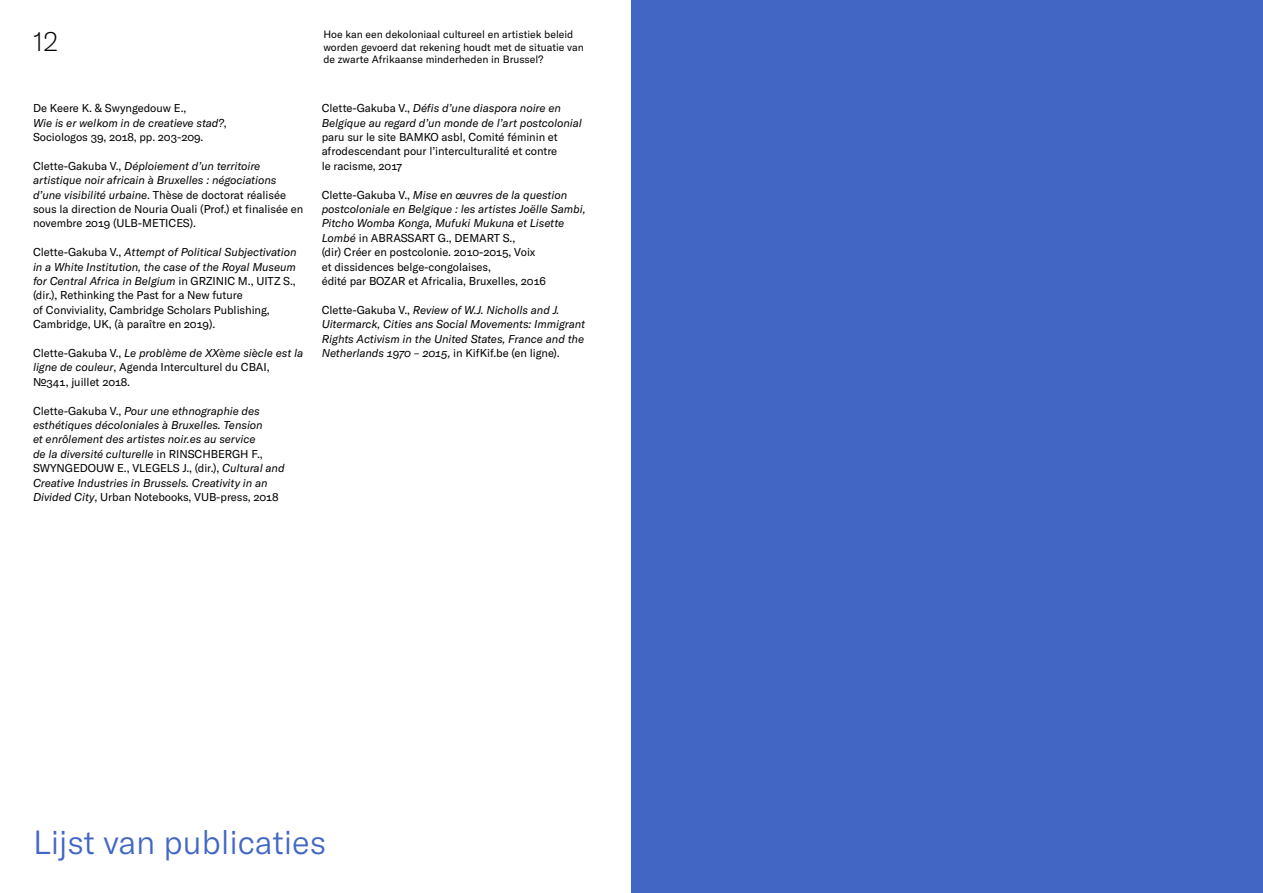
<style>
.page{position:relative;width:1263px;height:893px;background:#fff}
.page>*{position:absolute;margin:0;border:0;box-sizing:border-box;transform-origin:0 0}
.t1{font:300 33px "GT America";letter-spacing:-.005em;color:#4166c4}
.t2{font:100 27px "GT America";color:#000}
.t3{font:11.25px/14.4px "GT America";letter-spacing:-.005em;color:#000}
.t4{font:italic 11.25px/14.4px "GT America";letter-spacing:-.005em;color:#000}
.t5{font:10.5px/12.6px "GT America";color:#000}
.s1{font-style:italic}
.s2{font-style:normal}
</style>
<div class="page">
<div style="left:631px;top:0;width:632px;height:893px;background:#4166c4"></div>
<h2 class="t2" style="left:33px;top:26px;width:27px">12</h2>
<p class="t5" style="left:323px;top:28px;width:262px">Hoe kan een dekoloniaal cultureel en artistiek beleid worden gevoerd dat rekening houdt met de situatie van de zwarte Afrikaanse minderheden in Brussel?</p>
<p class="t3" style="left:33px;top:101px;width:195px">De Keere K. &amp; Swyngedouw E.,<br><span class="s1">Wie is er welkom in de creatieve stad?</span>,<br>Sociologos 39, 2018, pp. 203-209.</p>
<p class="t3" style="left:33px;top:159px;width:272px">Clette-Gakuba V., <span class="s1">Déploiement d’un territoire artistique noir africain à Bruxelles : négociations d’une visibilité urbaine</span>. Thèse de doctorat réalisée sous la direction de Nouria Ouali (Prof.) et finalisée en novembre 2019 (ULB-METICES).</p>
<p class="t3" style="left:33px;top:245px;width:265px">Clette-Gakuba V., <span class="s1">Attempt of Political Subjectivation in a White Institution, the case of the Royal Museum for Central Africa in Belgium</span> in GRZINIC M., UITZ S., (dir.), Rethinking the Past for a New future<br>of Conviviality, Cambridge Scholars Publishing, Cambridge, UK, (à paraître en 2019).</p>
<p class="t3" style="left:33px;top:346px;width:272px">Clette-Gakuba V., <span class="s1">Le problème de XXème siècle est la ligne de couleur</span>, Agenda Interculturel du CBAI, №341, juillet 2018.</p>
<p class="t4" style="left:33px;top:403px;width:253px"><span class="s2">Clette-Gakuba V.,</span> Pour une ethnographie des esthétiques décoloniales à Bruxelles. Tension<br>et enrôlement des artistes noir.es au service<br>de la diversité culturelle <span class="s2">in RINSCHBERGH F., SWYNGEDOUW E., VLEGELS J., (dir.),</span> Cultural and Creative Industries in Brussels. Creativity in an Divided City<span class="s2">, Urban Notebooks, VUB-press, 2018</span></p>
<p class="t4" style="left:322px;top:101px;width:262px"><span class="s2">Clette-Gakuba V.,</span> Défis d’une diaspora noire en<br>Belgique au regard d’un monde de l’art postcolonial</p>
<p class="t3" style="left:322px;top:130px;width:238px;text-align:justify">paru sur le site BAMKO asbl, Comité féminin et afrodescendant pour l’interculturalité et contre le racisme, 2017</p>
<p class="t3" style="left:322px;top:187px;width:265px">Clette-Gakuba V., <span class="s1">Mise en œuvres de la question postcoloniale en Belgique : les artistes Joëlle Sambi, Pitcho Womba Konga, Mufuki Mukuna et Lisette Lombé</span> in ABRASSART G., DEMART S.,<br>(dir) Créer en postcolonie. 2010-2015, Voix<br>et dissidences belge-congolaises,<br>édité par BOZAR et Africalia, Bruxelles, 2016</p>
<p class="t4" style="left:322px;top:303px;width:265px"><span class="s2">Clette-Gakuba V.,</span> Review of W.J. Nicholls and J.<br>Uitermarck, Cities ans Social Movements: Immigrant Rights Activism in the United States, France and the Netherlands 1970 – 2015, <span class="s2">in KifKif.be (en ligne).</span></p>
<h1 class="t1" style="left:33px;top:823px;width:295px">Lijst van publicaties</h1>
</div>
